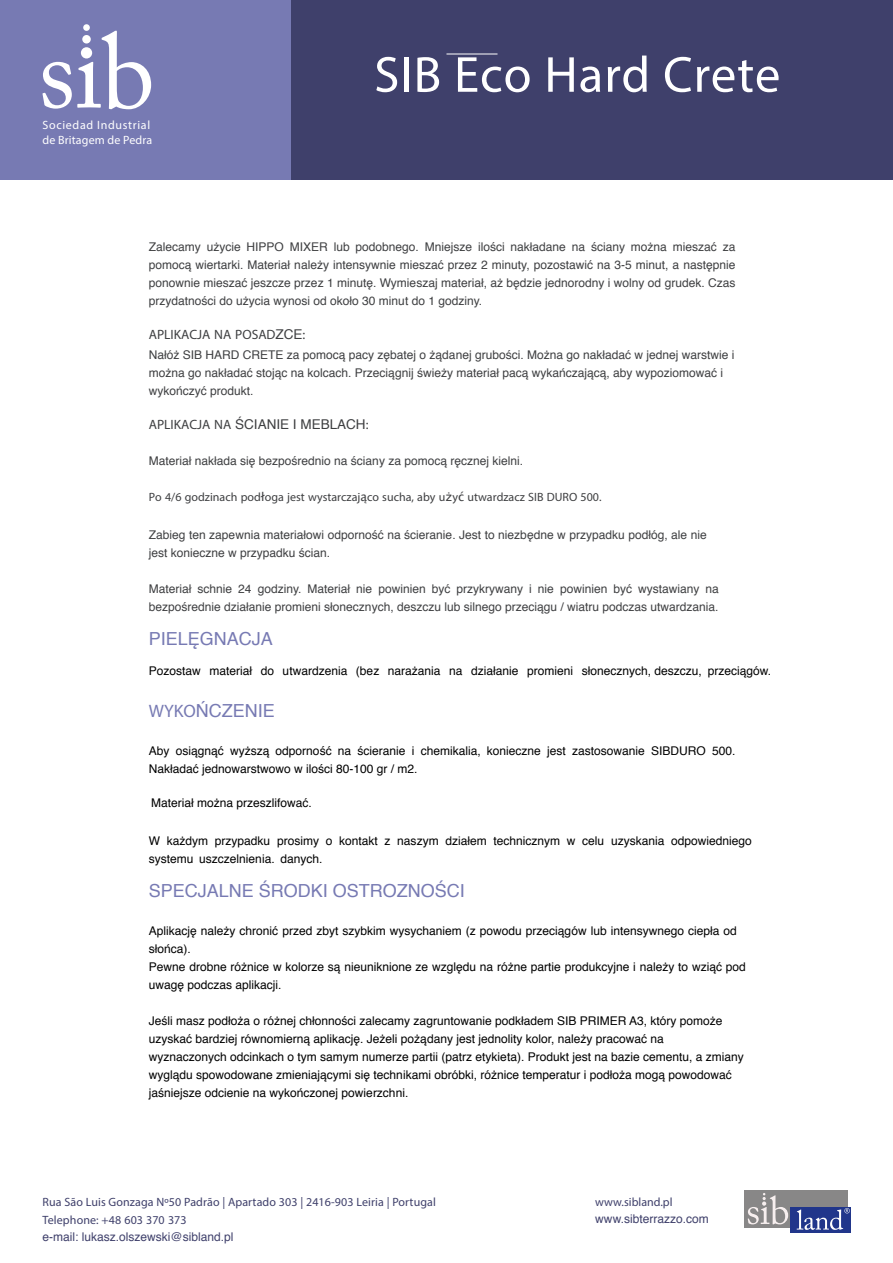
<style>
.page{position:relative;width:893px;height:1263px;background:#fff}
.page>*{position:absolute;margin:0;border:0;box-sizing:border-box;transform-origin:0 0}
.t1{font:51px "Myriad Pro";letter-spacing:.015em;color:#fff}
.t2{font:18px "Helvetica";color:#777ab3}
.t3{font:13.5px "Helvetica";color:#3e3f41}
.t4{font:13.5px "Myriad Pro";color:#3e3f41}
.t5{font:12px/18px "Helvetica";color:#000}
.t6{font:12px/18px "Helvetica";color:#3e3f41}
.t7{font:12px "Myriad Pro";letter-spacing:.01em;color:#3f406b}
.t8{font:12px "Myriad Pro";color:#3e3f41}
.t9{font:12px "Helvetica";color:#3f406b}
.t10{font:12px/14.4px "Myriad Pro";letter-spacing:.055em;color:#fff}
.s1{font-family:"Helvetica"}
.s2{font-family:"Myriad Pro"}
.s3{font-family:"Lucida Grande"}
</style>
<div class="page">
<div style="left:0;top:0;width:302px;height:180px;background:#777ab3"></div>
<div style="left:291px;top:0;width:602px;height:180px;background:#3f406b"></div>
<div style="left:83px;top:24px;width:7px;height:7px;background:#fff;border-radius:50%"></div>
<svg style="left:42px;top:31px;width:109px;height:78px"></svg>
<hr style="left:446px;top:54px;width:51px;height:1px;background:#fff">
<div style="left:744px;top:1190px;width:104px;height:38px;background:#888787"></div>
<svg style="left:748px;top:1193px;width:40px;height:31px"></svg>
<div style="left:790px;top:1207px;width:61px;height:25px;background:#21368b"></div>
<svg style="left:797px;top:1208px;width:53px;height:22px"></svg>
<p class="t10" style="left:43px;top:118px;width:111px">Sociedad Industrial de Britagem de Pedra</p>
<h1 class="t1" style="left:374px;top:43px;width:408px">SIB Eco Hard Crete</h1>
<p class="t6" style="left:149px;top:238px;width:588px;text-align:justify">Zalecamy użycie HIPPO MIXER lub podobnego. Mniejsze ilości nakładane na ściany można mieszać za pomocą wiertarki. Materiał należy intensywnie mieszać przez 2 minuty, pozostawić na 3-5 minut, a następnie ponownie mieszać jeszcze przez 1 minutę. Wymieszaj materiał, aż będzie jednorodny i wolny od grudek. Czas przydatności do użycia wynosi od około 30 minut do 1 godziny.</p>
<p class="t4" style="left:149px;top:326px;width:158px">APLIKACJA NA POSAD<span class="s1">ZCE</span>:</p>
<p class="t6" style="left:149px;top:346px;width:587px">Nałóż SIB HARD CRETE za pomocą pacy zębatej o żądanej grubości. Można go nakładać w jednej warstwie i można go nakładać stojąc na kolcach. Przeciągnij świeży materiał pacą wykańczającą, aby wypoziomować i wykończyć produkt.</p>
<p class="t3" style="left:149px;top:419px;width:221px"><span class="s2">APLIKACJA NA</span> ŚCIANIE I MEBLACH<span class="s2">:</span></p>
<p class="t6" style="left:149px;top:453px;width:376px">Materiał nakłada się bezpośrednio na ściany za pomocą ręcznej kielni.</p>
<p class="t8" style="left:149px;top:490px;width:454px">Po 4/6 godzinach pod<span class="s3">ł</span>oga jest wystarczaj<span class="s3">ą</span>co sucha, aby u<span class="s3">ż</span>y<span class="s3">ć</span> utwardzacz SIB DURO 500.</p>
<p class="t6" style="left:149px;top:526px;width:559px">Zabieg ten zapewnia materiałowi odporność na ścieranie. Jest to niezbędne w przypadku podłóg, ale nie jest konieczne w przypadku ścian.</p>
<p class="t6" style="left:149px;top:580px;width:572px">Materiał schnie 24 godziny. Materiał nie powinien być przykrywany i nie powinien być wystawiany na bezpośrednie działanie promieni słonecznych, deszczu lub silnego przeciągu / wiatru podczas utwardzania.</p>
<h2 class="t2" style="left:149px;top:631px;width:126px">PIELĘGNACJA</h2>
<p class="t5" style="left:149px;top:663px;width:624px">Pozostaw materiał do utwardzenia (bez narażania na działanie promieni słonecznych, deszczu, przeciągów.</p>
<h2 class="t2" style="left:149px;top:703px;width:128px"><span class="s2">WYKO</span>ŃCZENIE</h2>
<p class="t5" style="left:149px;top:742px;width:588px">Aby osiągnąć wyższą odporność na ścieranie i chemikalia, konieczne jest zastosowanie SIBDURO 500.<br>Nakładać jednowarstwowo w ilości 80-100 gr / m2.</p>
<p class="t5" style="left:151px;top:795px;width:162px">Materiał można przeszlifować.</p>
<p class="t5" style="left:149px;top:832px;width:604px">W każdym przypadku prosimy o kontakt z naszym działem technicznym w celu uzyskania odpowiedniego systemu uszczelnienia. danych.</p>
<h2 class="t2" style="left:149px;top:883px;width:318px">SPECJALNE ŚRODKI OSTROZNOŚCI</h2>
<p class="t5" style="left:149px;top:922px;width:599px">Aplikację należy chronić przed zbyt szybkim wysychaniem (z powodu przeciągów lub intensywnego ciepła od słońca).<br>Pewne drobne różnice w kolorze są nieuniknione ze względu na różne partie produkcyjne i należy to wziąć pod uwagę podczas aplikacji.</p>
<p class="t5" style="left:149px;top:1012px;width:596px">Jeśli masz podłoża o różnej chłonności zalecamy zagruntowanie podkładem SIB PRIMER A3, który pomoże uzyskać bardziej równomierną aplikację. Jeżeli pożądany jest jednolity kolor, należy pracować na wyznaczonych odcinkach o tym samym numerze partii (patrz etykieta). Produkt jest na bazie cementu, a zmiany wyglądu spowodowane zmieniającymi się technikami obróbki, różnice temperatur i podłoża mogą powodować jaśniejsze odcienie na wykończonej powierzchni.</p>
<p class="t7" style="left:43px;top:1195px;width:395px">Rua São Luis Gonzaga Nº50 Padrão | Apartado 303 | 2416-903 Leiria | Portugal</p>
<p class="t7" style="left:43px;top:1213px;width:146px">Telephone: +48 603 370 373</p>
<p class="t9" style="left:43px;top:1232px;width:192px">e-mail: lukasz.olszewski@sibland.pl</p>
<p class="t7" style="left:595px;top:1195px;width:79px">www.sibland.pl</p>
<p class="t9" style="left:595px;top:1214px;width:115px">www.sibterrazzo.com</p>
</div>
